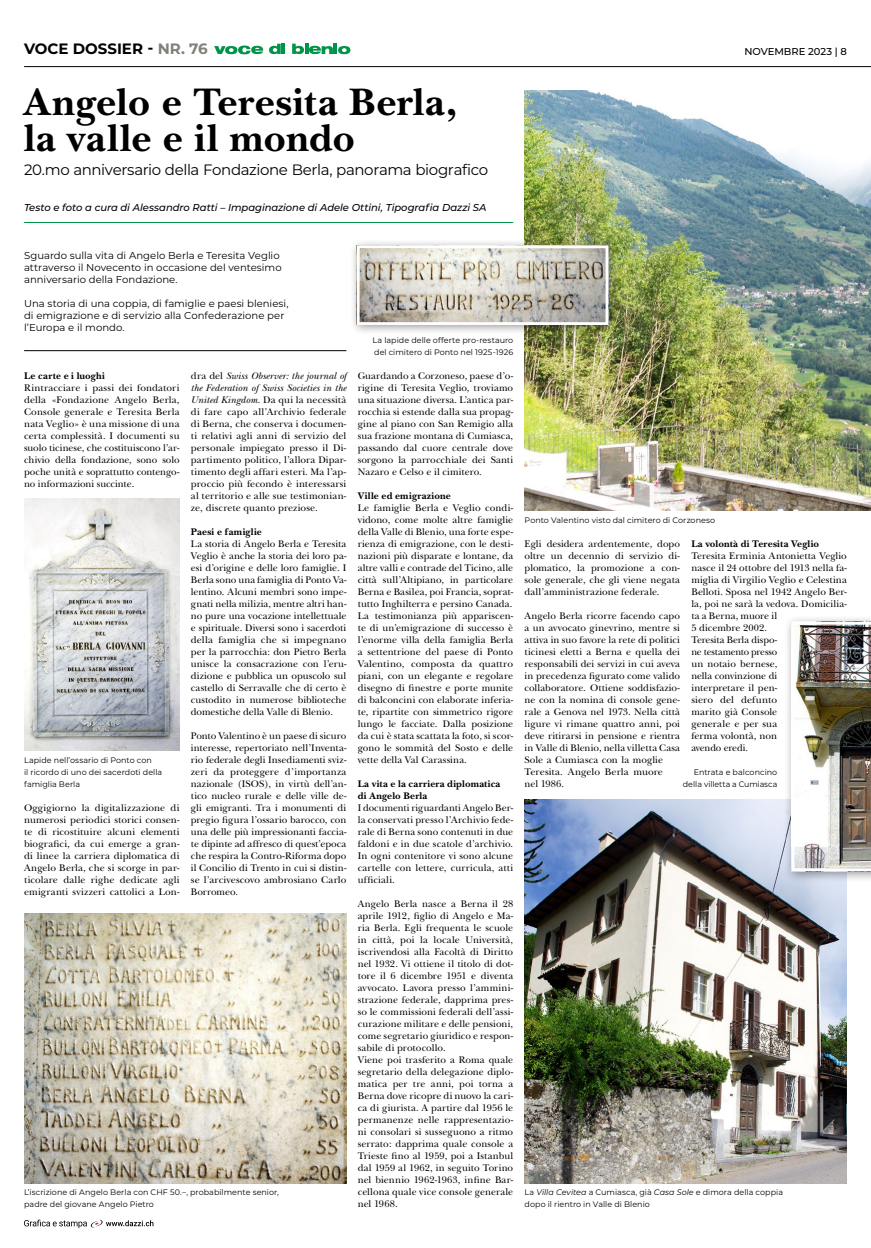
<style>
.page{position:relative;width:871px;height:1248px;background:#fff}
.page>*{position:absolute;margin:0;border:0;box-sizing:border-box;transform-origin:0 0}
.t1{font:700 40px/36px "New Baskerville";letter-spacing:.01em;color:#000}
.t2{font:15px "Montserrat";letter-spacing:-.03em;color:#000}
.t3{font:700 15px "Montserrat";color:#000}
.t4{font:10px/12px "New Baskerville";letter-spacing:.005em;color:#000;text-align:justify}
.t5{font:10px/12px "Montserrat";letter-spacing:-.005em;color:#000}
.t6{font:700 10px/12px "New Baskerville";letter-spacing:.02em;color:#000}
.t7{font:italic 500 10px "Montserrat";letter-spacing:-.005em;color:#000}
.t8{font:500 10px "Montserrat";color:#000}
.t9{font:8px/12px "Montserrat";letter-spacing:.005em;color:#000}
.s1{color:#81807a}
.s2{font-style:italic}
</style>
<div class="page">
<hr style="left:24px;top:66px;width:846px;height:1px;background:#000">
<svg style="left:269px;top:44px;width:16px;height:10px"></svg>
<svg style="left:214px;top:45px;width:49px;height:9px"></svg>
<svg style="left:292px;top:44px;width:58px;height:10px"></svg>
<hr style="left:24px;top:222px;width:489px;height:1px;background:#009448">
<img style="left:524px;top:91px;width:346px;height:420px">
<img style="left:24px;top:913px;width:322px;height:270px">
<img style="left:524px;top:799px;width:322px;height:384px">
<img style="left:24px;top:499px;width:155px;height:252px">
<div style="left:783px;top:614px;width:87px;height:268px;background:#000;opacity:.4"></div>
<img style="left:791px;top:621px;width:79px;height:250px">
<div style="left:349px;top:238px;width:270px;height:98px;background:#000;opacity:.4"></div>
<img style="left:361px;top:249px;width:243px;height:72px">
<div style="left:357px;top:245px;width:251px;height:80px;border:3px solid #fff"></div>
<hr style="left:24px;top:350px;width:322px;height:1px;background:#000">
<svg style="left:24px;top:1219px;width:129px;height:8px"></svg>
<h2 class="t3" style="left:24px;top:38px;width:185px">VOCE DOSSIER - <span class="s1">NR. 76</span></h2>
<p class="t8" style="left:744px;top:44px;width:104px">NOVEMBRE 2023 | 8</p>
<h1 class="t1" style="left:24px;top:84px;width:434px">Angelo e Teresita Berla, la valle e il mondo</h1>
<h2 class="t2" style="left:24px;top:159px;width:465px">20.mo anniversario della Fondazione Berla, panorama biografico</h2>
<p class="t7" style="left:24px;top:200px;width:464px">Testo e foto a cura di Alessandro Ratti – Impaginazione di Adele Ottini, Tipografia Dazzi SA</p>
<p class="t5" style="left:24px;top:249px;width:259px">Sguardo sulla vita di Angelo Berla e Teresita Veglio attraverso il Novecento in occasione del ventesimo anniversario della Fondazione.</p>
<p class="t5" style="left:24px;top:297px;width:266px">Una storia di una coppia, di famiglie e paesi bleniesi, di emigrazione e di servizio alla Confederazione per l’Europa e il mondo.</p>
<p class="t9" style="left:372px;top:333px;width:142px">La lapide delle offerte pro-restauro del cimitero di Ponto nel 1925-1926</p>
<p class="t4" style="left:191px;top:369px;width:157px">dra del <span class="s2">Swiss Observer: the journal of the Federation of Swiss Societies in the United Kingdom</span>. Da qui la necessità di fare capo all’Archivio federale di Berna, che conserva i documen&shy;ti relativi agli anni di servizio del personale impiegato presso il Di&shy;partimento politico, l’allora Dipar&shy;timento degli affari esteri. Ma l’ap&shy;proccio più fecondo è interessarsi al territorio e alle sue testimonian&shy;ze, discrete quanto preziose.</p>
<p class="t6" style="left:191px;top:525px;width:72px">Paesi e famiglie</p>
<p class="t4" style="left:191px;top:537px;width:157px">La storia di Angelo Berla e Teresita Veglio è anche la storia dei loro pa&shy;esi d’origine e delle loro famiglie. I Berla sono una famiglia di Ponto Va&shy;lentino. Alcuni membri sono impe&shy;gnati nella milizia, mentre altri han&shy;no pure una vocazione intellettuale e spirituale. Diversi sono i sacerdoti della famiglia che si impegnano per la parrocchia: don Pietro Berla unisce la consacrazione con l’eru&shy;dizione e pubblica un opuscolo sul castello di Serravalle che di certo è custodito in numerose biblioteche domestiche della Valle di Blenio.</p>
<p class="t4" style="left:191px;top:729px;width:157px">Ponto Valentino è un paese di sicuro interesse, repertoriato nell’Inventa&shy;rio federale degli Insediamenti sviz&shy;zeri da proteggere d’importanza nazionale (ISOS), in virtù dell’an&shy;tico nucleo rurale e delle ville de&shy;gli emigranti. Tra i monumenti di pregio figura l’ossario barocco, con una delle più impressionanti faccia&shy;te dipinte ad affresco di quest’epoca che respira la Contro-Riforma dopo il Concilio di Trento in cui si distin&shy;se l’arcivescovo ambrosiano Carlo Borromeo.</p>
<p class="t4" style="left:357px;top:369px;width:157px">Guardando a Corzoneso, paese d’o&shy;rigine di Teresita Veglio, troviamo una situazione diversa. L’antica par&shy;rocchia si estende dalla sua propag&shy;gine al piano con San Remigio alla sua frazione montana di Cumiasca, passando dal cuore centrale dove sorgono la parrocchiale dei Santi Nazaro e Celso e il cimitero.</p>
<p class="t6" style="left:357px;top:489px;width:94px">Ville ed emigrazione</p>
<p class="t4" style="left:357px;top:501px;width:157px">Le famiglie Berla e Veglio condi&shy;vidono, come molte altre famiglie della Valle di Blenio, una forte espe&shy;rienza di emigrazione, con le desti&shy;nazioni più disparate e lontane, da altre valli e contrade del Ticino, alle città sull’Altipiano, in particolare Berna e Basilea, poi Francia, soprat&shy;tutto Inghilterra e persino Canada.<br>La testimonianza più appariscen&shy;te di un’emigrazione di successo è l’enorme villa della famiglia Berla a settentrione del paese di Ponto Valentino, composta da quattro piani, con un elegante e regolare disegno di finestre e porte munite di balconcini con elaborate inferia&shy;te, ripartite con simmetrico rigore lungo le facciate. Dalla posizione da cui è stata scattata la foto, si scor&shy;gono le sommità del Sosto e delle vette della Val Carassina.</p>
<p class="t6" style="left:357px;top:777px;width:144px">La vita e la carriera diplomatica di Angelo Berla</p>
<p class="t4" style="left:357px;top:801px;width:157px">I documenti riguardanti Angelo Ber&shy;la conservati presso l’Archivio fede&shy;rale di Berna sono contenuti in due faldoni e in due scatole d’archivio.<br>In ogni contenitore vi sono alcune cartelle con lettere, curricula, atti ufficiali.</p>
<p class="t4" style="left:357px;top:897px;width:157px;text-align:left">Angelo Berla nasce a Berna il 28 aprile 1912, figlio di Angelo e Ma&shy;ria Berla. Egli frequenta le scuole in città, poi la locale Università, iscrivendosi alla Facoltà di Diritto nel 1932. Vi ottiene il titolo di dot&shy;tore il 6 dicembre 1951 e diventa avvocato. Lavora presso l’ammini&shy;strazione federale, dapprima pres&shy;so le commissioni federali dell’assi&shy;curazione militare e delle pensioni, come segretario giuridico e respon&shy;sabile di protocollo.<br>Viene poi trasferito a Roma quale segretario della delegazione diplo&shy;matica per tre anni, poi torna a Berna dove ricopre di nuovo la cari&shy;ca di giurista. A partire dal 1956 le permanenze nelle rappresentazio&shy;ni consolari si susseguono a ritmo serrato: dapprima quale console a Trieste fino al 1959, poi a Istanbul dal 1959 al 1962, in seguito Torino nel biennio 1962-1963, infine Bar&shy;cellona quale vice console generale nel 1968.</p>
<p class="t6" style="left:24px;top:369px;width:82px">Le carte e i luoghi</p>
<p class="t4" style="left:24px;top:381px;width:157px">Rintracciare i passi dei fondatori della «Fondazione Angelo Berla, Console generale e Teresita Berla nata Veglio» è una missione di una certa complessità. I documenti su suolo ticinese, che costituiscono l’ar&shy;chivio della fondazione, sono solo poche unità e soprattutto contengo&shy;no informazioni succinte.</p>
<p class="t9" style="left:524px;top:513px;width:192px">Ponto Valentino visto dal cimitero di Corzoneso</p>
<p class="t4" style="left:524px;top:537px;width:157px">Egli desidera ardentemente, dopo oltre un decennio di servizio di&shy;plomatico, la promozione a con&shy;sole generale, che gli viene negata dall’amministrazione federale.</p>
<p class="t4" style="left:524px;top:609px;width:157px;text-align:left">Angelo Berla ricorre facendo capo a un avvocato ginevrino, mentre si attiva in suo favore la rete di politici ticinesi eletti a Berna e quella dei responsabili dei servizi in cui aveva in precedenza figurato come valido collaboratore. Ottiene soddisfazio&shy;ne con la nomina di console gene&shy;rale a Genova nel 1973. Nella città ligure vi rimane quattro anni, poi deve ritirarsi in pensione e rientra in Valle di Blenio, nella villetta Casa Sole a Cumiasca con la moglie Teresita. Angelo Berla muore<br>nel 1986.</p>
<p class="t6" style="left:691px;top:537px;width:129px">La volontà di Teresita Veglio</p>
<p class="t4" style="left:691px;top:549px;width:157px;text-align:left">Teresita Erminia Antonietta Veglio nasce il 24 ottobre del 1913 nella fa&shy;miglia di Virgilio Veglio e Celestina<br>Belloti. Sposa nel 1942 Angelo Ber&shy;la, poi ne sarà la vedova. Domicilia&shy;ta a Berna, muore il<br>5 dicembre 2002.<br>Teresita Berla dispo-<br>ne testamento presso<br>un notaio bernese,<br>nella convinzione di<br>interpretare il pen-<br>siero del defunto<br>marito già Console<br>generale e per sua<br>ferma volontà, non<br>avendo eredi.</p>
<p class="t9" style="left:24px;top:753px;width:140px">Lapide nell’ossario di Ponto con<br>il ricordo di uno dei sacerdoti della famiglia Berla</p>
<p class="t9" style="left:682px;top:765px;width:96px;text-align:right">Entrata e balconcino della villetta a Cumiasca</p>
<p class="t4" style="left:24px;top:801px;width:157px">Oggigiorno la digitalizzazione di numerosi periodici storici consen&shy;te di ricostituire alcuni elementi biografici, da cui emerge a gran&shy;di linee la carriera diplomatica di Angelo Berla, che si scorge in par&shy;ticolare dalle righe dedicate agli emigranti svizzeri cattolici a Lon-</p>
<p class="t9" style="left:24px;top:1185px;width:256px">L’iscrizione di Angelo Berla con CHF 50.–, probabilmente senior, padre del giovane Angelo Pietro</p>
<p class="t9" style="left:524px;top:1185px;width:260px">La <span class="s2">Villa Cevitea</span> a Cumiasca, già <span class="s2">Casa Sole</span> e dimora della coppia dopo il rientro in Valle di Blenio</p>
</div>
